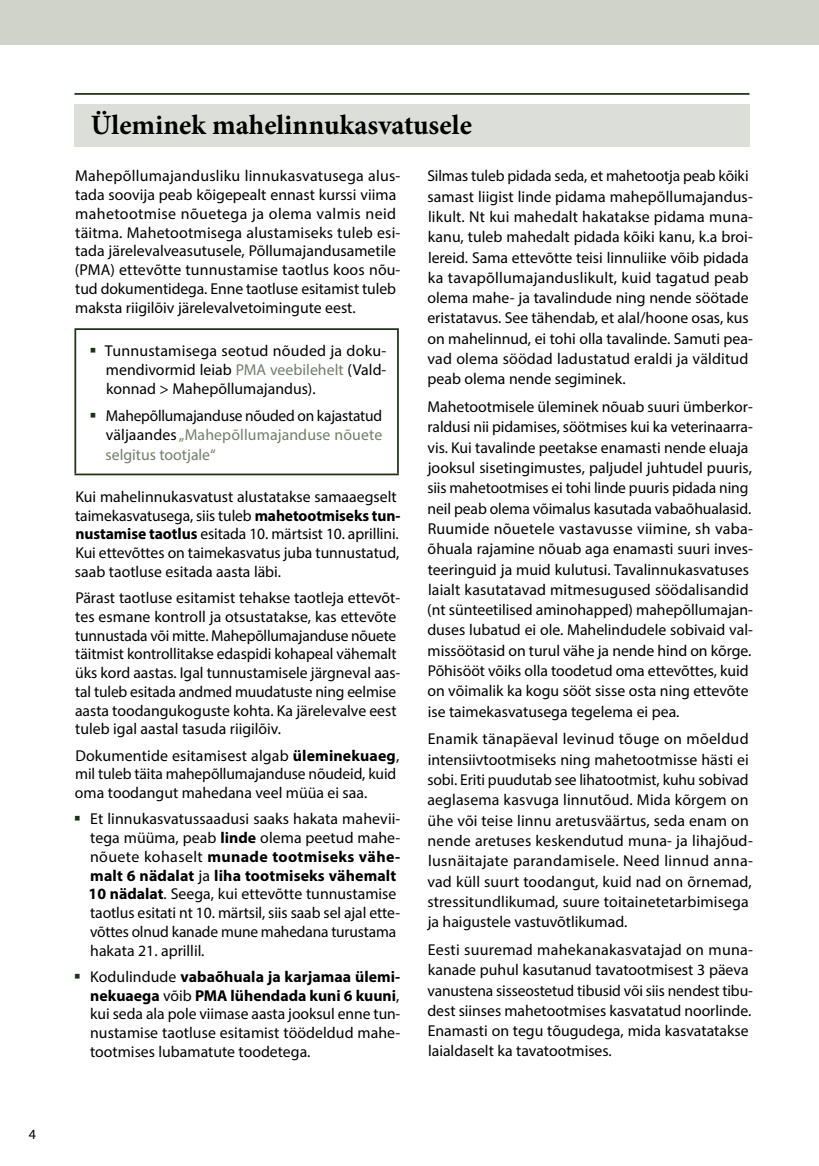
<style>
.page{position:relative;width:819px;height:1166px;background:#fff}
.page>*{position:absolute;margin:0;border:0;box-sizing:border-box;transform-origin:0 0}
.t1{font:700 28px "Minion Pro";color:#000}
.t2{font:15.75px/20.3px "Myriad Pro";color:#000}
.t3{font:14px "Myriad Pro";color:#000}
.s1{color:#727e69}
.s2{font-weight:700}
</style>
<div class="page">
<div style="left:0;top:0;width:819px;height:45px;background:#cfd3ca"></div>
<div style="left:74px;top:104px;width:675px;height:43px;background:#dcdfd9"></div>
<hr style="left:74px;top:93px;width:675px;height:2px;background:#1e3218">
<hr style="left:74px;top:328px;width:325px;height:2px;background:#1e3218">
<hr style="left:74px;top:330px;width:2px;height:143px;background:#1e3218">
<hr style="left:397px;top:330px;width:2px;height:143px;background:#1e3218">
<hr style="left:74px;top:473px;width:325px;height:2px;background:#1e3218">
<p class="t3" style="left:29px;top:1126px;width:9px">4</p>
<h1 class="t1" style="left:91px;top:106px;width:382px">Üleminek mahelinnukasvatusele</h1>
<p class="t2" style="left:75px;top:166px;width:327px;line-height:18.7px">Mahepõllumajandusliku linnukasvatusega alus&shy;tada soovija peab kõigepealt ennast kurssi viima mahetootmise nõuetega ja olema valmis neid täitma. Mahetootmisega alustamiseks tuleb esi&shy;tada järelevalveasutusele, Põllumajandusametile (PMA) ettevõtte tunnustamise taotlus koos nõu&shy;tud dokumentidega. Enne taotluse esitamist tuleb maksta riigilõiv järelevalvetoimingute eest.</p>
<p class="t2" style="left:105px;top:341px;width:283px;line-height:19.2px;text-align:justify">Tunnustamisega seotud nõuded ja doku&shy;mendivormid leiab <span class="s1">PMA veebilehelt</span> (Vald&shy;konnad &gt; Mahepõllumajandus).</p>
<p class="t2" style="left:106px;top:406px;width:278px;line-height:19.2px;text-align:justify">Mahepõllumajanduse nõuded on kajastatud väljaandes <span class="s1">„Mahepõllumajanduse nõuete selgitus tootjale“</span></p>
<p class="t2" style="left:75px;top:487px;width:327px;line-height:18.7px">Kui mahelinnukasvatust alustatakse samaaegselt taimekasvatusega, siis tuleb <span class="s2">mahetootmiseks tun&shy;nustamise taotlus</span> esitada 10. märtsist 10. aprillini.<br>Kui ettevõttes on taimekasvatus juba tunnustatud, saab taotluse esitada aasta läbi.</p>
<p class="t2" style="left:75px;top:588px;width:327px;line-height:18.7px">Pärast taotluse esitamist tehakse taotleja ettevõt&shy;tes esmane kontroll ja otsustatakse, kas ettevõte tunnustada või mitte. Mahepõllumajanduse nõuete täitmist kontrollitakse edaspidi kohapeal vähemalt üks kord aastas. Igal tunnustamisele järgneval aas&shy;tal tuleb esitada andmed muudatuste ning eelmise aasta toodangukoguste kohta. Ka järelevalve eest tuleb igal aastal tasuda riigilõiv.</p>
<p class="t2" style="left:75px;top:746px;width:326px;line-height:18.7px">Dokumentide esitamisest algab <span class="s2">üleminekuaeg</span>, mil tuleb täita mahepõllumajanduse nõudeid, kuid oma toodangut mahedana veel müüa ei saa.</p>
<p class="t2" style="left:89px;top:809px;width:313px;line-height:18.7px">Et linnukasvatussaadusi saaks hakata mahevii&shy;tega müüma, peab <span class="s2">linde</span> olema peetud mahe&shy;nõuete kohaselt <span class="s2">munade tootmiseks vähe&shy;malt 6 nädalat</span> ja <span class="s2">liha tootmiseks vähemalt 10 nädalat</span>. Seega, kui ettevõtte tunnustamise taotlus esitati nt 10. märtsil, siis saab sel ajal ette&shy;võttes olnud kanade mune mahedana turustama hakata 21. aprillil.</p>
<p class="t2" style="left:90px;top:967px;width:312px;line-height:18.7px;text-align:justify">Kodulindude <span class="s2">vabaõhuala ja karjamaa ülemi&shy;nekuaega</span> võib <span class="s2">PMA lühendada kuni 6 kuuni</span>, kui seda ala pole viimase aasta jooksul enne tun&shy;nustamise taotluse esitamist töödeldud mahe&shy;tootmises lubamatute toodetega.</p>
<p class="t2" style="left:427px;top:166px;width:327px">Silmas tuleb pidada seda, et mahetootja peab kõiki samast liigist linde pidama mahepõllumajandus&shy;likult. Nt kui mahedalt hakatakse pidama muna&shy;kanu, tuleb mahedalt pidada kõiki kanu, k.a broi&shy;lereid. Sama ettevõtte teisi linnuliike võib pidada ka tavapõllumajanduslikult, kuid tagatud peab olema mahe- ja tavalindude ning nende söötade eristatavus. See tähendab, et alal/hoone osas, kus on mahelinnud, ei tohi olla tavalinde. Samuti pea&shy;vad olema söödad ladustatud eraldi ja välditud peab olema nende segiminek.</p>
<p class="t2" style="left:427px;top:396px;width:327px">Mahetootmisele üleminek nõuab suuri ümberkor&shy;raldusi nii pidamises, söötmises kui ka veterinaarra&shy;vis. Kui tavalinde peetakse enamasti nende eluaja jooksul sisetingimustes, paljudel juhtudel puuris, siis mahetootmises ei tohi linde puuris pidada ning neil peab olema võimalus kasutada vabaõhualasid.<br>Ruumide nõuetele vastavusse viimine, sh vaba&shy;õhuala rajamine nõuab aga enamasti suuri inves&shy;teeringuid ja muid kulutusi. Tavalinnukasvatuses laialt kasutatavad mitmesugused söödalisandid (nt sünteetilised aminohapped) mahepõllumajan&shy;duses lubatud ei ole. Mahelindudele sobivaid val&shy;missöötasid on turul vähe ja nende hind on kõrge.<br>Põhisööt võiks olla toodetud oma ettevõttes, kuid on võimalik ka kogu sööt sisse osta ning ettevõte ise taimekasvatusega tegelema ei pea.</p>
<p class="t2" style="left:427px;top:729px;width:327px">Enamik tänapäeval levinud tõuge on mõeldud intensiivtootmiseks ning mahetootmisse hästi ei sobi. Eriti puudutab see lihatootmist, kuhu sobivad aeglasema kasvuga linnutõud. Mida kõrgem on ühe või teise linnu aretusväärtus, seda enam on nende aretuses keskendutud muna- ja lihajõud&shy;lusnäitajate parandamisele. Need linnud anna&shy;vad küll suurt toodangut, kuid nad on õrnemad, stressitundlikumad, suure toitainetetarbimisega ja haigustele vastuvõtlikumad.</p>
<p class="t2" style="left:427px;top:939px;width:327px">Eesti suuremad mahekanakasvatajad on muna&shy;kanade puhul kasutanud tavatootmisest 3 päeva vanustena sisseostetud tibusid või siis nendest tibu&shy;dest siinses mahetootmises kasvatatud noorlinde.<br>Enamasti on tegu tõugudega, mida kasvatatakse laialdaselt ka tavatootmises.</p>
</div>
